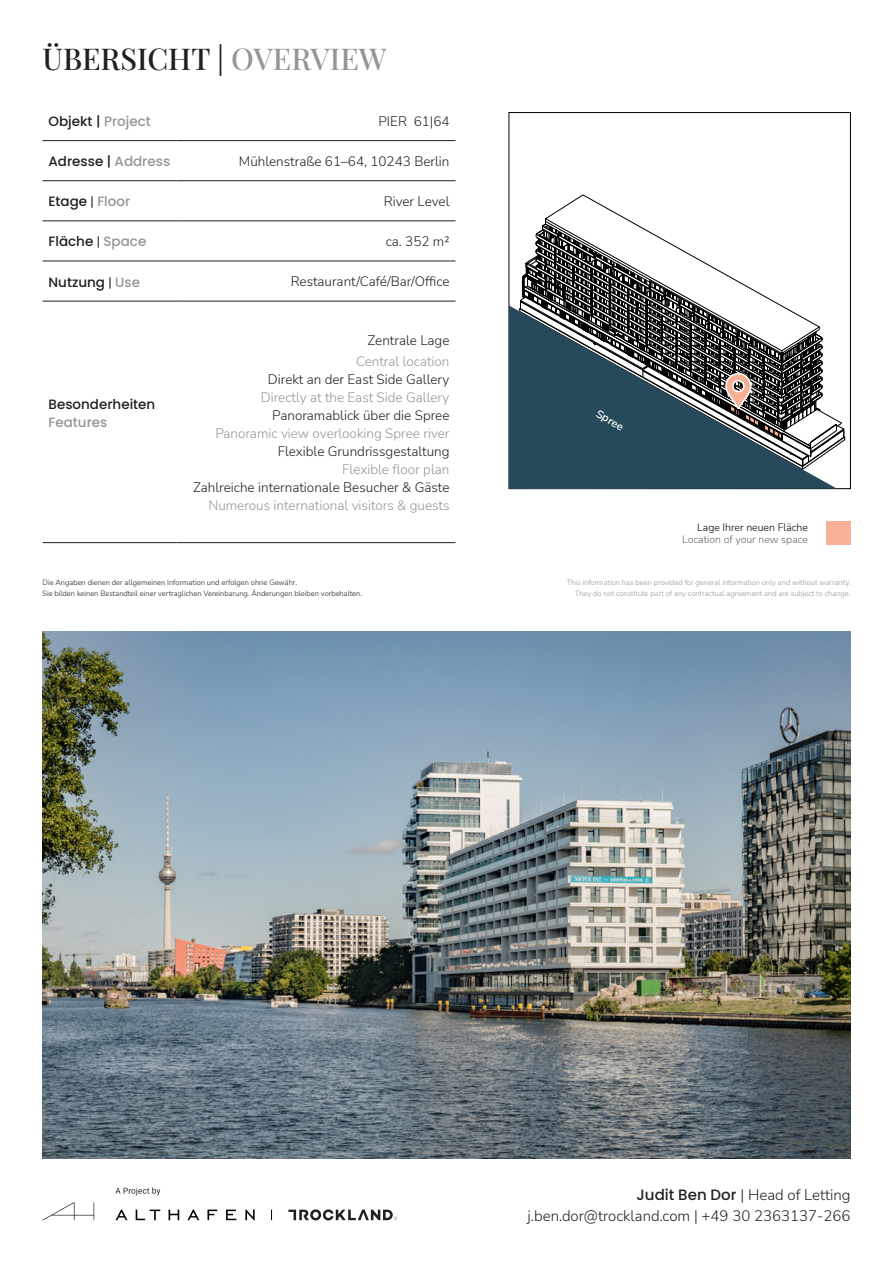
<style>
.page{position:relative;width:893px;height:1263px;background:#fff}
.page>*{position:absolute;margin:0;border:0;box-sizing:border-box;transform-origin:0 0}
.t1{font:500 30px "Playfair Display";color:#231f20}
.t2{font:300 15px/21px "Nunito Sans";color:#231f20;text-align:right}
.t3{font:300 13.5px "Nunito Sans";color:#231f20}
.t4{font:300 13.5px "Nunito Sans";color:#939598}
.t5{font:500 13.5px "Poppins";color:#231f20}
.t6{font:500 13.5px "Poppins";color:#939598}
.t7{font:600 11.25px "Nunito Sans";color:#fff}
.t8{font:300 10.5px "Nunito Sans";color:#676464}
.t9{font:300 10.5px "Nunito Sans";color:#040503}
.t10{font:300 7.5px/10.5px "Nunito Sans";color:#231f20}
.t11{font:300 7.5px/10.5px "Nunito Sans";color:#939598;text-align:right}
.s1{color:#939598}
.s2{font-family:"Roboto"}
.s3{font-family:"Poppins";font-weight:500}
</style>
<div class="page">
<svg style="left:288px;top:1209px;width:109px;height:11px"></svg>
<svg style="left:116px;top:1209px;width:11px;height:11px"></svg>
<svg style="left:136px;top:1209px;width:24px;height:11px"></svg>
<svg style="left:169px;top:1209px;width:10px;height:11px"></svg>
<svg style="left:187px;top:1209px;width:12px;height:11px"></svg>
<svg style="left:207px;top:1209px;width:10px;height:11px"></svg>
<svg style="left:226px;top:1209px;width:10px;height:11px"></svg>
<svg style="left:245px;top:1209px;width:10px;height:11px"></svg>
<svg style="left:42px;top:1202px;width:52px;height:18px"></svg>
<svg style="left:115px;top:1187px;width:45px;height:8px"></svg>
<img style="left:42px;top:631px;width:808px;height:528px">
<div style="left:826px;top:521px;width:24px;height:24px;background:#f7b196"></div>
<svg style="left:509px;top:305px;width:328px;height:184px;fill:#264a5c"></svg>
<svg style="left:520px;top:224px;width:302px;height:242px"></svg>
<hr style="left:43px;top:140px;width:133px;height:1px;background:#231f20">
<hr style="left:176px;top:140px;width:279px;height:1px;background:#231f20">
<hr style="left:176px;top:180px;width:279px;height:1px;background:#231f20">
<hr style="left:43px;top:221px;width:133px;height:1px;background:#231f20">
<hr style="left:176px;top:221px;width:279px;height:1px;background:#231f20">
<hr style="left:43px;top:261px;width:133px;height:1px;background:#231f20">
<hr style="left:176px;top:261px;width:279px;height:1px;background:#231f20">
<hr style="left:43px;top:301px;width:133px;height:1px;background:#231f20">
<hr style="left:176px;top:301px;width:279px;height:1px;background:#231f20">
<hr style="left:43px;top:542px;width:133px;height:1px;background:#231f20">
<hr style="left:176px;top:542px;width:279px;height:1px;background:#231f20">
<hr style="left:43px;top:180px;width:133px;height:1px;background:#231f20">
<h1 class="t1" style="left:43px;top:35px;width:346px">ÜBERSICHT | <span class="s1">OVERVIEW</span></h1>
<p class="t5" style="left:49px;top:114px;width:104px">Objekt | <span class="s1">Project</span></p>
<p class="t3" style="left:378px;top:112px;width:73px">PIER 61|64</p>
<p class="t5" style="left:49px;top:154px;width:123px">Adresse | <span class="s1">Address</span></p>
<p class="t3" style="left:239px;top:152px;width:212px">Mühlenstraße 61–64, 10243 Berlin</p>
<p class="t5" style="left:49px;top:194px;width:83px">Etage <span class="s2">|</span> <span class="s1">Floor</span></p>
<p class="t3" style="left:384px;top:192px;width:67px">River Level</p>
<p class="t5" style="left:49px;top:234px;width:99px">Fläche <span class="s2">|</span> <span class="s1">Space</span></p>
<p class="t3" style="left:386px;top:232px;width:65px">ca. 352 m²</p>
<p class="t5" style="left:49px;top:274px;width:93px">Nutzung <span class="s2">|</span> <span class="s1">Use</span></p>
<p class="t3" style="left:291px;top:272px;width:160px">Restaurant/Café/Bar/Office</p>
<p class="t5" style="left:49px;top:397px;width:108px">Besonderheiten</p>
<p class="t6" style="left:49px;top:415px;width:60px">Features</p>
<p class="t3" style="left:368px;top:331px;width:83px">Zentrale Lage</p>
<p class="t4" style="left:356px;top:352px;width:95px">Central location</p>
<p class="t3" style="left:268px;top:370px;width:183px">Direkt an der East Side Gallery</p>
<p class="t4" style="left:261px;top:388px;width:190px">Directly at the East Side Gallery</p>
<p class="t3" style="left:272px;top:406px;width:179px">Panoramablick über die Spree</p>
<p class="t4" style="left:215px;top:424px;width:236px">Panoramic view overlooking Spree river</p>
<p class="t3" style="left:278px;top:442px;width:173px">Flexible Grundrissgestaltung</p>
<p class="t4" style="left:342px;top:460px;width:109px">Flexible floor plan</p>
<p class="t3" style="left:193px;top:478px;width:258px">Zahlreiche internationale Besucher &amp; Gäste</p>
<p class="t4" style="left:208px;top:496px;width:243px">Numerous international visitors &amp; guests</p>
<p class="t7" style="left:601px;top:405px;width:31px;rotate:30deg">Spree</p>
<p class="t9" style="left:697px;top:520px;width:112px">Lage Ihrer neuen Fläche</p>
<p class="t8" style="left:682px;top:532px;width:127px">Location of your new space</p>
<p class="t10" style="left:43px;top:577px;width:321px">Die Angaben dienen der allgemeinen Information und erfolgen ohne Gewähr.<br>Sie bilden keinen Bestandteil einer vertraglichen Vereinbarung. Änderungen bleiben vorbehalten.</p>
<p class="t11" style="left:567px;top:577px;width:285px">This information has been provided for general information only and without warranty.<br>They do not constitute part of any contractual agreement and are subject to change.</p>
<p class="t2" style="left:527px;top:1183px;width:324px"><span class="s3">Judit Ben Dor</span> | Head of Letting j.ben.dor@trockland.com | +49 30 2363137-266</p>
</div>
